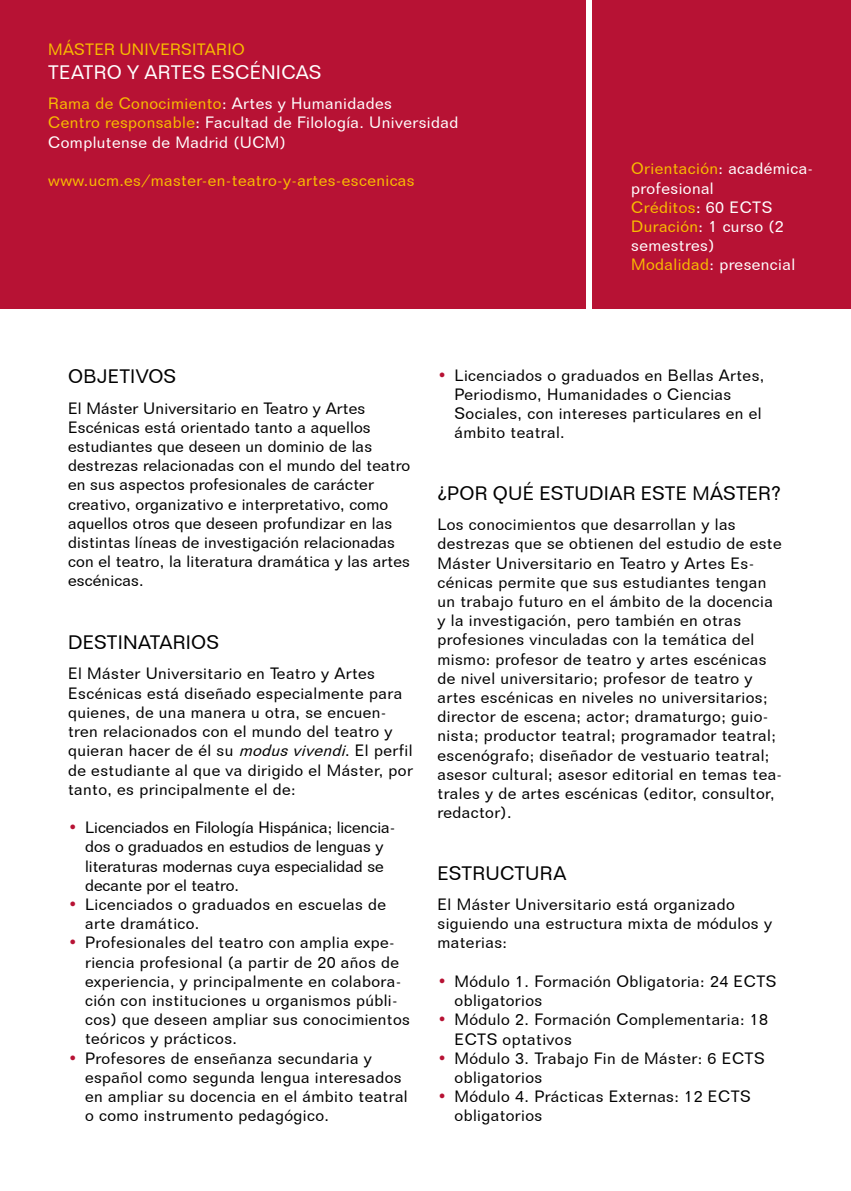
<style>
.page{position:relative;width:851px;height:1191px;background:#fff}
.page>*{position:absolute;margin:0;border:0;box-sizing:border-box;transform-origin:0 0}
.t1{font:19px "Folio BT";letter-spacing:.01em;color:#000}
.t2{font:19px "Folio BT";letter-spacing:.005em;color:#fff}
.t3{font:16px/19.2px "Folio BT";letter-spacing:.025em;color:#000}
.t4{font:16px/19.2px "Folio BT";letter-spacing:.025em;color:#fff}
.t5{font:16px/19.2px "Folio BT";color:#000}
.t6{font:16px "Folio BT";letter-spacing:.025em;color:#f8bc00}
.s1{color:#f8bc00}
.s2{font-style:italic}
.s3{color:#b71234}
</style>
<div class="page">
<div style="left:592px;top:0;width:258px;height:309px;background:#b71234"></div>
<div style="left:0;top:0;width:585px;height:309px;background:#b71234"></div>
<p class="t6" style="left:48px;top:39px;width:198px">MÁSTER UNIVERSITARIO</p>
<p class="t2" style="left:48px;top:60px;width:275px">TEATRO Y ARTES ESCÉNICAS</p>
<p class="t4" style="left:48px;top:94px;width:411px"><span class="s1">Rama de Conocimiento</span>: Artes y Humanidades<br><span class="s1">Centro responsable</span>: Facultad de Filología. Universidad<br>Complutense de Madrid (UCM)</p>
<p class="t6" style="left:48px;top:171px;width:368px">www.ucm.es/master-en-teatro-y-artes-escenicas</p>
<p class="t4" style="left:631px;top:159px;width:183px"><span class="s1">Orientación</span>: académica&shy;profesional<br><span class="s1">Créditos</span>: 60 ECTS<br><span class="s1">Duración</span>: 1 curso (2 semestres)<br><span class="s1">Modalidad</span>: presencial</p>
<p class="t1" style="left:68px;top:365px;width:110px">OBJETIVOS</p>
<p class="t3" style="left:68px;top:398px;width:344px">El Máster Universitario en Teatro y Artes Escénicas está orientado tanto a aquellos estudiantes que deseen un dominio de las destrezas relacionadas con el mundo del teatro en sus aspectos profesionales de carácter creativo, organizativo e interpretativo, como aquellos otros que deseen profundizar en las distintas líneas de investigación relacionadas con el teatro, la literatura dramática y las artes escénicas.</p>
<p class="t1" style="left:68px;top:630px;width:153px">DESTINATARIOS</p>
<p class="t3" style="left:68px;top:664px;width:346px">El Máster Universitario en Teatro y Artes Escénicas está diseñado especialmente para quienes, de una manera u otra, se encuen&shy;tren relacionados con el mundo del teatro y quieran hacer de él su <span class="s2">modusvivendi</span>. El perfil de estudiante al que va dirigido el Máster, por tanto, es principalmente el de:</p>
<p class="t5" style="left:85px;top:817px;width:311px;text-indent:-17px"><span class="s3">•</span> Licenciados en Filología Hispánica; licencia&shy;dos o graduados en estudios de lenguas y literaturas modernas cuya especialidad se decante por el teatro.</p>
<p class="t3" style="left:85px;top:894px;width:302px;text-indent:-17px"><span class="s3">•</span> Licenciados o graduados en escuelas de arte dramático.</p>
<p class="t3" style="left:85px;top:933px;width:326px;text-indent:-17px"><span class="s3">•</span> Profesionales del teatro con amplia expe&shy;riencia profesional (a partir de 20 años de experiencia, y principalmente en colabora&shy;ción con instituciones u organismos públi&shy;cos) que deseen ampliar sus conocimientos teóricos y prácticos.</p>
<p class="t3" style="left:85px;top:1048px;width:324px;text-indent:-17px"><span class="s3">•</span> Profesores de enseñanza secundaria y español como segunda lengua interesados en ampliar su docencia en el ámbito teatral o como instrumento pedagógico.</p>
<p class="t3" style="left:454px;top:365px;width:311px;text-indent:-17px"><span class="s3">•</span> Licenciados o graduados en Bellas Artes, Periodismo, Humanidades o Ciencias Sociales, con intereses particulares en el ámbito teatral.</p>
<p class="t1" style="left:437px;top:481px;width:345px">¿POR QUÉ ESTUDIAR ESTE MÁSTER?</p>
<p class="t3" style="left:437px;top:515px;width:346px">Los conocimientos que desarrollan y las destrezas que se obtienen del estudio de este Máster Universitario en Teatro y Artes Es&shy;cénicas permite que sus estudiantes tengan un trabajo futuro en el ámbito de la docencia y la investigación, pero también en otras profesiones vinculadas con la temática del mismo: profesor de teatro y artes escénicas de nivel universitario; profesor de teatro y artes escénicas en niveles no universitarios; director de escena; actor; dramaturgo; guio&shy;nista; productor teatral; programador teatral; escenógrafo; diseñador de vestuario teatral; asesor cultural; asesor editorial en temas tea&shy;trales y de artes escénicas (editor, consultor, redactor).</p>
<p class="t1" style="left:437px;top:861px;width:130px">ESTRUCTURA</p>
<p class="t3" style="left:437px;top:894px;width:336px">El Máster Universitario está organizado siguiendo una estructura mixta de módulos y materias:</p>
<p class="t3" style="left:454px;top:971px;width:323px;text-indent:-17px"><span class="s3">•</span> Módulo 1. Formación Obligatoria: 24 ECTS obligatorios</p>
<p class="t3" style="left:454px;top:1010px;width:315px;text-indent:-17px"><span class="s3">•</span> Módulo 2. Formación Complementaria: 18<br>ECTS optativos</p>
<p class="t3" style="left:454px;top:1048px;width:311px;text-indent:-17px"><span class="s3">•</span> Módulo 3. Trabajo Fin de Máster: 6 ECTS obligatorios</p>
<p class="t3" style="left:454px;top:1086px;width:298px;text-indent:-17px"><span class="s3">•</span> Módulo 4. Prácticas Externas: 12 ECTS obligatorios</p>
</div>
